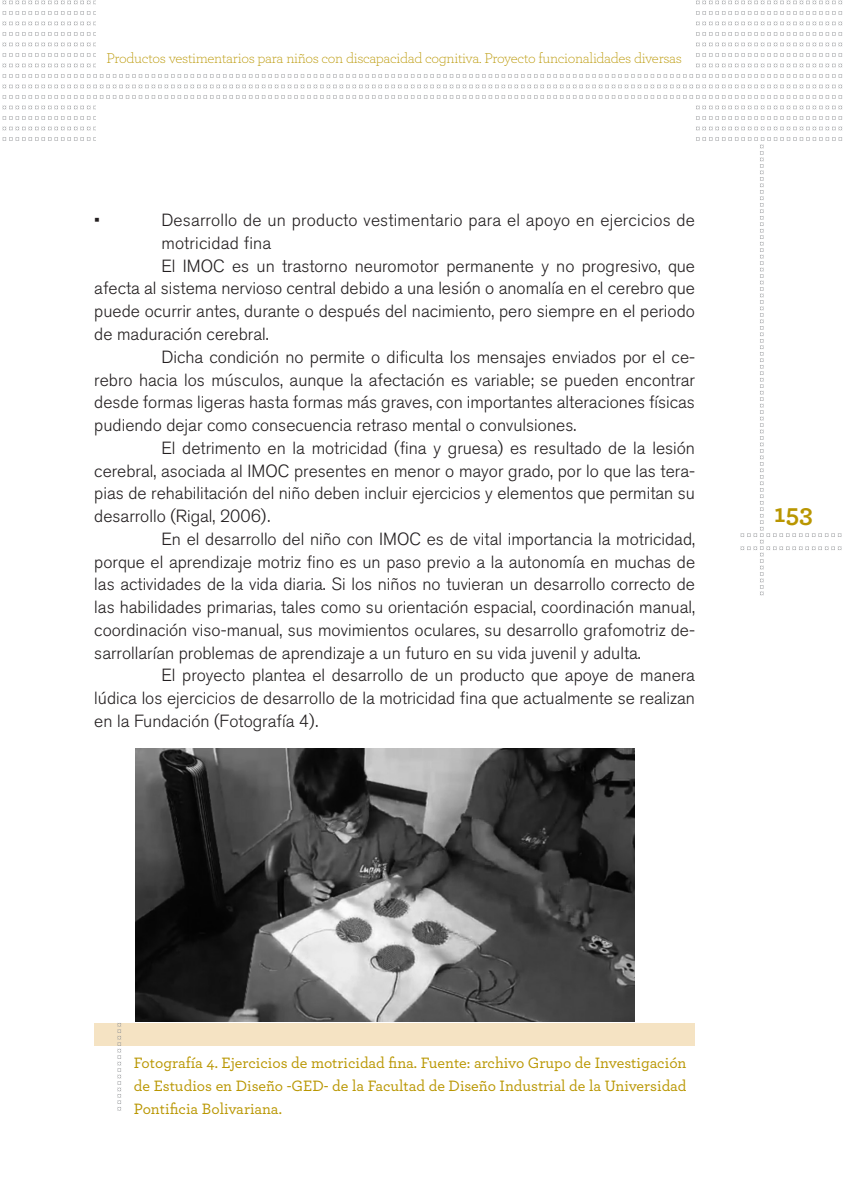
<style>
.page{position:relative;width:844px;height:1191px;background:#fff}
.page>*{position:absolute;margin:0;border:0;box-sizing:border-box;transform-origin:0 0}
.t1{font:700 26.25px "Archer Pro";color:#b99600}
.TEXTO_CORRIDO{font:300 17.5px/22.8px "Akzidenz Grotesk BQ";color:#231f20;text-align:justify}
.PIE_DE_FOTO{font:500 15.75px/22.8px "Archer Pro";color:#b99600;text-align:justify}
.Folio_explicativo{font:300 14.88px "Archer Pro";letter-spacing:-.02em;color:#b99600}
</style>
<div class="page">
<svg style="left:2px;top:127px;width:841px;height:3px"></svg>
<svg style="left:2px;top:116px;width:841px;height:4px"></svg>
<svg style="left:2px;top:106px;width:841px;height:3px"></svg>
<svg style="left:2px;top:95px;width:841px;height:4px"></svg>
<svg style="left:2px;top:85px;width:841px;height:3px"></svg>
<svg style="left:2px;top:74px;width:841px;height:4px"></svg>
<svg style="left:2px;top:64px;width:841px;height:3px"></svg>
<svg style="left:2px;top:53px;width:841px;height:4px"></svg>
<svg style="left:2px;top:43px;width:841px;height:3px"></svg>
<svg style="left:2px;top:32px;width:841px;height:4px"></svg>
<svg style="left:2px;top:22px;width:841px;height:3px"></svg>
<svg style="left:2px;top:11px;width:841px;height:4px"></svg>
<svg style="left:2px;top:1px;width:841px;height:3px"></svg>
<svg style="left:2px;top:137px;width:841px;height:458px"></svg>
<div style="left:96px;top:103px;width:598px;height:63px;background:#fff"></div>
<div style="left:96px;top:0;width:598px;height:70px;background:#fff"></div>
<img style="left:136px;top:748px;width:498px;height:273px">
<div style="left:94px;top:1022px;width:600px;height:23px;background:#f5e3c3"></div>
<svg style="left:117px;top:1022px;width:4px;height:88px"></svg>
<p class="Folio_explicativo" style="left:106px;top:48px;width:577px">Productos vestimentarios para niños con discapacidad cognitiva. Proyecto funcionalidades diversas</p>
<p class="TEXTO_CORRIDO" style="left:94px;top:209px;width:7px">•</p>
<p class="TEXTO_CORRIDO" style="left:161px;top:209px;width:535px">Desarrollo de un producto vestimentario para el apoyo en ejercicios de motricidad fina</p>
<p class="TEXTO_CORRIDO" style="left:94px;top:255px;width:602px;text-indent:67px">El IMOC es un trastorno neuromotor permanente y no progresivo, que afecta al sistema nervioso central debido a una lesión o anomalía en el cerebro que puede ocurrir antes, durante o después del nacimiento, pero siempre en el periodo de maduración cerebral.</p>
<p class="TEXTO_CORRIDO" style="left:94px;top:346px;width:602px;text-indent:67px">Dicha condición no permite o dificulta los mensajes enviados por el ce&shy;rebro hacia los músculos, aunque la afectación es variable; se pueden encontrar desde formas ligeras hasta formas más graves, con importantes alteraciones físicas pudiendo dejar como consecuencia retraso mental o convulsiones.</p>
<p class="TEXTO_CORRIDO" style="left:94px;top:437px;width:602px;text-indent:67px">El detrimento en la motricidad (fina y gruesa) es resultado de la lesión cerebral, asociada al IMOC presentes en menor o mayor grado, por lo que las tera&shy;pias de rehabilitación del niño deben incluir ejercicios y elementos que permitan su desarrollo (Rigal, 2006).</p>
<p class="TEXTO_CORRIDO" style="left:94px;top:528px;width:602px;text-indent:67px">En el desarrollo del niño con IMOC es de vital importancia la motricidad, porque el aprendizaje motriz fino es un paso previo a la autonomía en muchas de las actividades de la vida diaria. Si los niños no tuvieran un desarrollo correcto de las habilidades primarias, tales como su orientación espacial, coordinación manual, coordinación viso-manual, sus movimientos oculares, su desarrollo grafomotriz de&shy;sarrollarían problemas de aprendizaje a un futuro en su vida juvenil y adulta.</p>
<p class="TEXTO_CORRIDO" style="left:94px;top:664px;width:602px;text-indent:67px">El proyecto plantea el desarrollo de un producto que apoye de manera lúdica los ejercicios de desarrollo de la motricidad fina que actualmente se realizan en la Fundación (Fotografía 4).</p>
<h1 class="t1" style="left:774px;top:492px;width:40px">153</h1>
<p class="PIE_DE_FOTO" style="left:134px;top:1050px;width:554px">Fotografía 4. Ejercicios de motricidad fina. Fuente: archivo Grupo de Investigación de Estudios en Diseño -GED- de la Facultad de Diseño Industrial de la Universidad Pontificia Bolivariana.</p>
</div>
